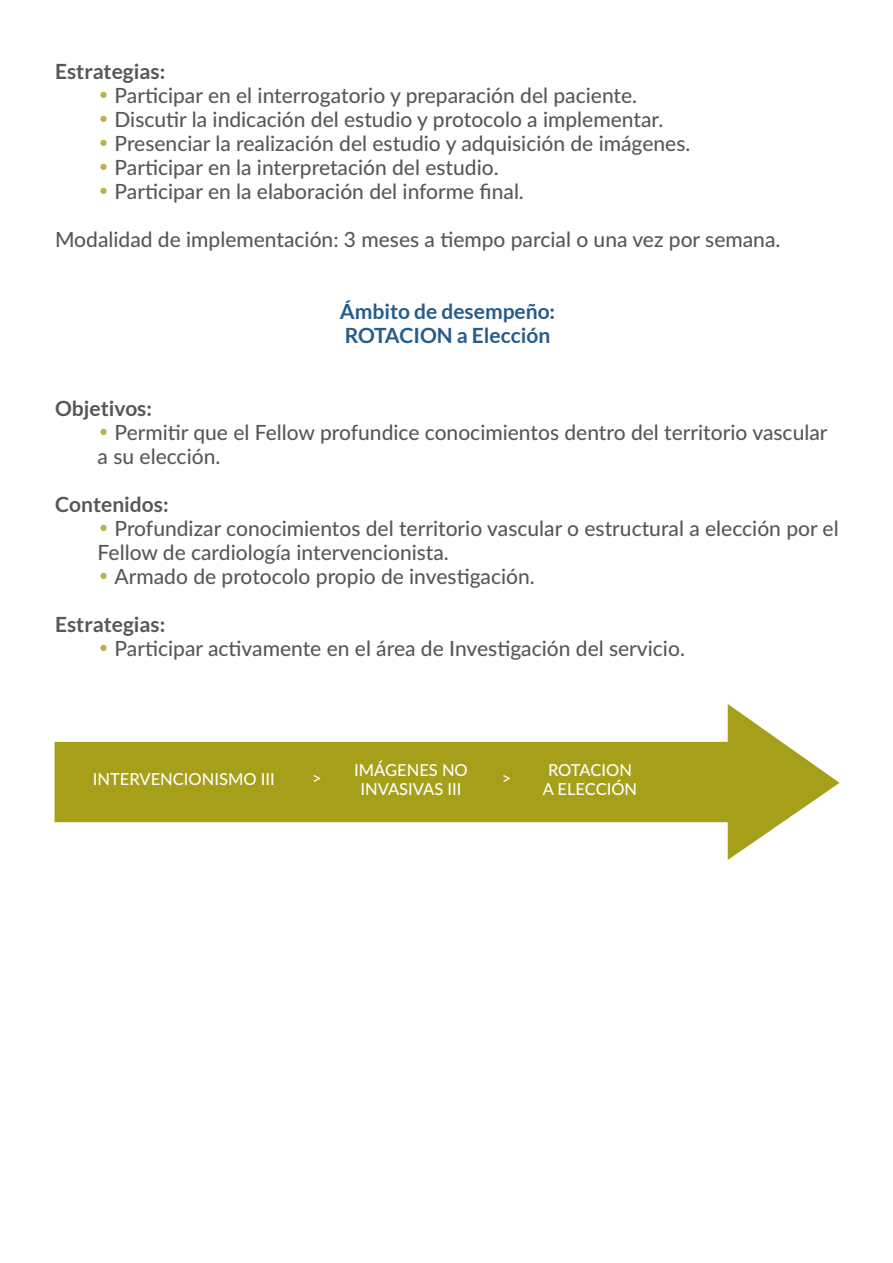
<style>
.page{position:relative;width:893px;height:1263px;background:#fff}
.page>*{position:absolute;margin:0;border:0;box-sizing:border-box;transform-origin:0 0}
.t1{font:500 21px/24px "Lato";color:#575756}
.t2{font:700 21px "Lato";color:#575756}
.t3{font:700 21px/24px "Lato";color:#265c8b}
.t4{font:500 16.5px/19.5px "Lato";color:#fff;text-align:center}
.s1{font-family:"Gothic 720 BT Bold B";font-weight:400;color:#b8b247}
</style>
<div class="page">
<svg style="left:55px;top:704px;width:784px;height:156px;fill:#a69f19"></svg>
<p class="t2" style="left:55px;top:60px;width:112px">Estrategias:</p>
<p class="t1" style="left:98px;top:83px;width:541px"><span class="s1">•</span> Participar en el interrogatorio y preparación del paciente.</p>
<p class="t1" style="left:98px;top:107px;width:567px"><span class="s1">•</span> Discutir la indicación del estudio y protocolo a implementar.</p>
<p class="t1" style="left:98px;top:131px;width:594px"><span class="s1">•</span> Presenciar la realización del estudio y adquisición de imágenes.</p>
<p class="t1" style="left:98px;top:155px;width:403px"><span class="s1">•</span> Participar en la interpretación del estudio.</p>
<p class="t1" style="left:98px;top:179px;width:428px"><span class="s1">•</span> Participar en la elaboración del informe final.</p>
<p class="t1" style="left:55px;top:227px;width:727px">Modalidad de implementación: 3 meses a tiempo parcial o una vez por semana.</p>
<p class="t3" style="left:340px;top:299px;width:217px">Ámbito de desempeño:<br>ROTACION a Elección</p>
<p class="t2" style="left:55px;top:396px;width:98px">Objetivos:</p>
<p class="t1" style="left:98px;top:419px;width:731px"><span class="s1">•</span> Permitir que el Fellow profundice conocimientos dentro del territorio vascular a su elección.</p>
<p class="t2" style="left:55px;top:492px;width:115px">Contenidos:</p>
<p class="t1" style="left:98px;top:515px;width:743px"><span class="s1">•</span> Profundizar conocimientos del territorio vascular o estructural a elección por el<br>Fellow de cardiología intervencionista.</p>
<p class="t1" style="left:98px;top:563px;width:439px"><span class="s1">•</span> Armado de protocolo propio de investigación.</p>
<p class="t2" style="left:55px;top:612px;width:112px">Estrategias:</p>
<p class="t1" style="left:98px;top:635px;width:589px"><span class="s1">•</span> Participar activamente en el área de Investigación del servicio.</p>
<p class="t4" style="left:354px;top:759px;width:115px">IMÁGENES NO<br>INVASIVAS III</p>
<p class="t4" style="left:543px;top:759px;width:96px">ROTACION<br>A ELECCIÓN</p>
<p class="t4" style="left:93px;top:769px;width:183px">INTERVENCIONISMO III</p>
<p class="t4" style="left:312px;top:768px;width:11px">&gt;</p>
<p class="t4" style="left:502px;top:768px;width:11px">&gt;</p>
</div>
